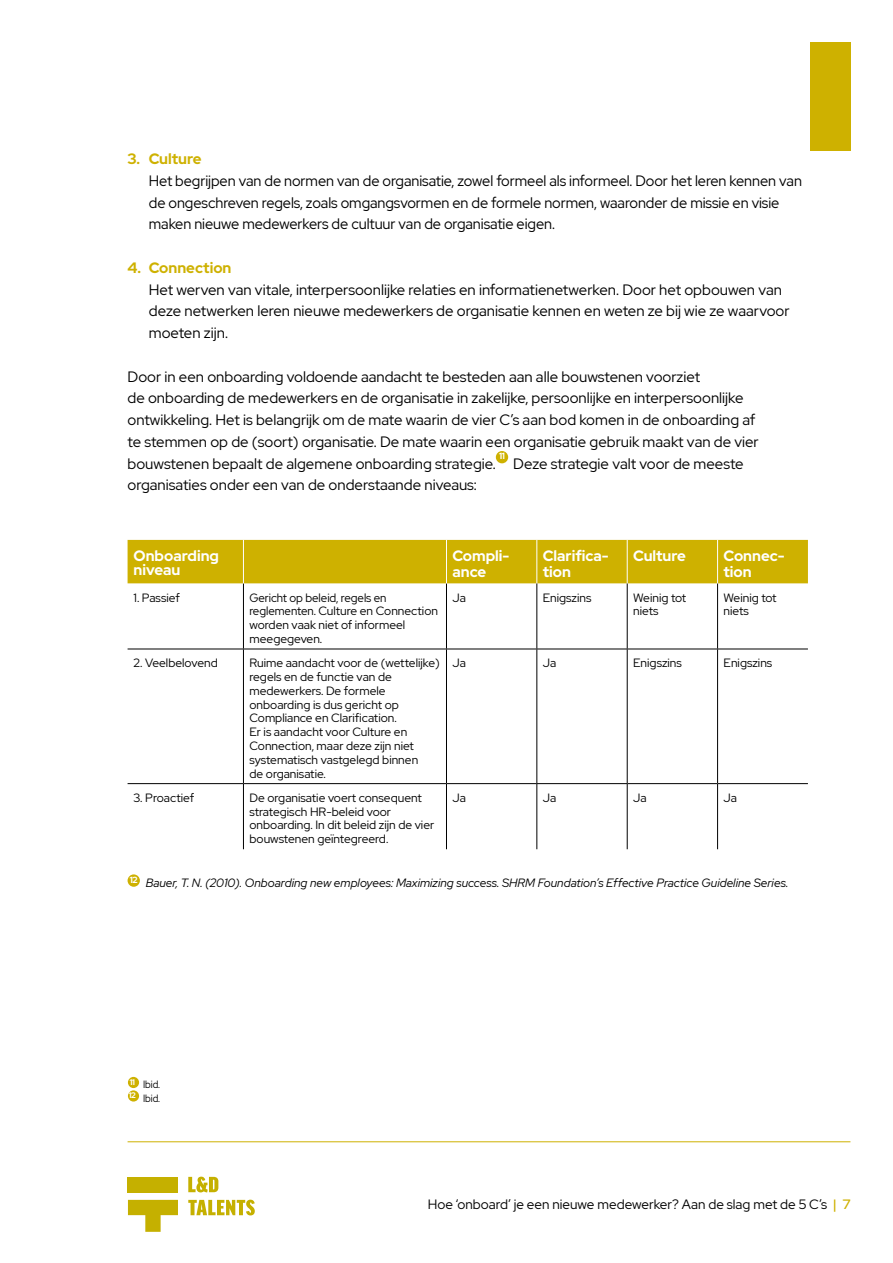
<style>
.page{position:relative;width:893px;height:1263px;background:#fff}
.page>*{position:absolute;margin:0;border:0;box-sizing:border-box;transform-origin:0 0}
.t1{font:15px/21.8px "Red Hat Display";color:#000}
.t2{font:700 15px/16.2px "Red Hat Display";color:#fff}
.t3{font:700 15px "Red Hat Display";color:#ceb100}
.t4{font:13.5px "Red Hat Display";color:#000}
.t5{font:12px/13.8px "Red Hat Display";color:#000}
.t6{font:italic 12px "Red Hat Display";color:#000}
.t7{font:12px/13.8px "Red Hat Display";color:#000;scale:.96 1}
.t8{font:10.5px/13.5px "Red Hat Display";letter-spacing:-.005em;color:#000;scale:.91 1}
.t9{font:700 9px "Red Hat Display";color:#fff}
.s1{font-weight:500;color:#ceb100}
</style>
<div class="page">
<div style="left:810px;top:43px;width:40px;height:108px;background:#ceb100"></div>
<hr style="left:128px;top:1141px;width:722px;height:1px;background:#ceb100">
<svg style="left:128px;top:1200px;width:50px;height:32px"></svg>
<div style="left:128px;top:1177px;width:50px;height:15px;background:#c5b000"></div>
<svg style="left:188px;top:1200px;width:67px;height:15px"></svg>
<svg style="left:188px;top:1177px;width:30px;height:15px"></svg>
<div style="left:496px;top:451px;width:12px;height:12px;background:#ceb100;border-radius:50%"></div>
<div style="left:128px;top:540px;width:680px;height:43px;background:#ceb100"></div>
<hr style="left:243px;top:583px;width:1px;height:66px;background:#000">
<hr style="left:446px;top:583px;width:1px;height:66px;background:#000">
<hr style="left:536px;top:583px;width:1px;height:66px;background:#000">
<hr style="left:627px;top:583px;width:1px;height:66px;background:#000">
<hr style="left:717px;top:583px;width:1px;height:66px;background:#000">
<hr style="left:128px;top:649px;width:115px;height:1px;background:#000">
<hr style="left:243px;top:649px;width:203px;height:1px;background:#000">
<hr style="left:243px;top:649px;width:1px;height:134px;background:#000">
<hr style="left:446px;top:649px;width:91px;height:1px;background:#000">
<hr style="left:446px;top:649px;width:1px;height:134px;background:#000">
<hr style="left:537px;top:649px;width:90px;height:1px;background:#000">
<hr style="left:536px;top:649px;width:1px;height:134px;background:#000">
<hr style="left:627px;top:649px;width:91px;height:1px;background:#000">
<hr style="left:627px;top:649px;width:1px;height:134px;background:#000">
<hr style="left:718px;top:649px;width:90px;height:1px;background:#000">
<hr style="left:717px;top:649px;width:1px;height:134px;background:#000">
<hr style="left:128px;top:783px;width:115px;height:1px;background:#000">
<hr style="left:243px;top:783px;width:203px;height:1px;background:#000">
<hr style="left:243px;top:784px;width:1px;height:65px;background:#000">
<hr style="left:446px;top:783px;width:91px;height:1px;background:#000">
<hr style="left:446px;top:784px;width:1px;height:65px;background:#000">
<hr style="left:537px;top:783px;width:90px;height:1px;background:#000">
<hr style="left:536px;top:784px;width:1px;height:65px;background:#000">
<hr style="left:627px;top:783px;width:91px;height:1px;background:#000">
<hr style="left:627px;top:784px;width:1px;height:65px;background:#000">
<hr style="left:718px;top:783px;width:90px;height:1px;background:#000">
<hr style="left:717px;top:784px;width:1px;height:65px;background:#000">
<hr style="left:243px;top:540px;width:1px;height:43px;background:#fff">
<hr style="left:446px;top:540px;width:1px;height:43px;background:#fff">
<hr style="left:536px;top:540px;width:1px;height:43px;background:#fff">
<hr style="left:627px;top:540px;width:1px;height:43px;background:#fff">
<hr style="left:717px;top:540px;width:1px;height:43px;background:#fff">
<div style="left:128px;top:874px;width:12px;height:13px;background:#ceb100;border-radius:50%"></div>
<div style="left:128px;top:1077px;width:11px;height:11px;background:#ceb100;border-radius:50%"></div>
<div style="left:128px;top:1090px;width:11px;height:11px;background:#ceb100;border-radius:50%"></div>
<p class="t3" style="left:128px;top:149px;width:76px">3. Culture</p>
<p class="t1" style="left:149px;top:169px;width:655px">Het begrijpen van de normen van de organisatie, zowel formeel als informeel. Door het leren kennen van de ongeschreven regels, zoals omgangsvormen en de formele normen, waaronder de missie en visie maken nieuwe medewerkers de cultuur van de organisatie eigen.</p>
<p class="t3" style="left:128px;top:258px;width:105px">4. Connection</p>
<p class="t1" style="left:149px;top:278px;width:642px">Het werven van vitale, interpersoonlijke relaties en informatienetwerken. Door het opbouwen van deze netwerken leren nieuwe medewerkers de organisatie kennen en weten ze bij wie ze waarvoor moeten zijn.</p>
<p class="t1" style="left:128px;top:365px;width:633px">Door in een onboarding voldoende aandacht te besteden aan alle bouwstenen voorziet<br>de onboarding de medewerkers en de organisatie in zakelijke, persoonlijke en interpersoonlijke ontwikkeling. Het is belangrijk om de mate waarin de vier C’s aan bod komen in de onboarding af te stemmen op de (soort) organisatie. De mate waarin een organisatie gebruik maakt van de vier bouwstenen bepaalt de algemene onboarding strategie.</p>
<p class="t9" style="left:499px;top:450px;width:7px">11</p>
<p class="t1" style="left:513px;top:452px;width:232px">Deze strategie valt voor de meeste</p>
<p class="t1" style="left:128px;top:474px;width:351px">organisaties onder een van de onderstaande niveaus:</p>
<p class="t2" style="left:134px;top:549px;width:87px;line-height:14.2px">Onboarding niveau</p>
<p class="t2" style="left:452px;top:548px;width:58px">Compli&shy;ance</p>
<p class="t2" style="left:543px;top:548px;width:67px">Clarifica&shy;tion</p>
<p class="t2" style="left:633px;top:548px;width:54px">Culture</p>
<p class="t2" style="left:724px;top:548px;width:63px">Connec&shy;tion</p>
<p class="t5" style="left:134px;top:590px;width:48px">1. Passief</p>
<p class="t7" style="left:249px;top:590px;width:198px">Gericht op beleid, regels en reglementen. Culture en Connection worden vaak niet of informeel meegegeven.</p>
<p class="t5" style="left:452px;top:590px;width:15px">Ja</p>
<p class="t5" style="left:543px;top:590px;width:50px">Enigszins</p>
<p class="t5" style="left:633px;top:590px;width:55px">Weinig tot niets</p>
<p class="t5" style="left:724px;top:590px;width:55px">Weinig tot niets</p>
<p class="t5" style="left:134px;top:656px;width:86px">2. Veelbelovend</p>
<p class="t5" style="left:249px;top:656px;width:192px">Ruime aandacht voor de (wettelijke) regels en de functie van de medewerkers. De formele onboarding is dus gericht op<br>Compliance en Clarification.<br>Er is aandacht voor Culture en<br>Connection, maar deze zijn niet systematisch vastgelegd binnen<br>de organisatie.</p>
<p class="t5" style="left:452px;top:656px;width:15px">Ja</p>
<p class="t5" style="left:543px;top:656px;width:15px">Ja</p>
<p class="t5" style="left:633px;top:656px;width:50px">Enigszins</p>
<p class="t5" style="left:724px;top:656px;width:50px">Enigszins</p>
<p class="t5" style="left:134px;top:790px;width:62px">3. Proactief</p>
<p class="t5" style="left:249px;top:790px;width:186px">De organisatie voert consequent strategisch HR-beleid voor onboarding. In dit beleid zijn de vier bouwstenen geïntegreerd.</p>
<p class="t5" style="left:453px;top:790px;width:15px">Ja</p>
<p class="t5" style="left:543px;top:790px;width:15px">Ja</p>
<p class="t5" style="left:633px;top:790px;width:15px">Ja</p>
<p class="t5" style="left:724px;top:790px;width:15px">Ja</p>
<p class="t6" style="left:130px;top:875px;width:660px"><sup>12</sup> Bauer, T. N. (2010). Onboarding new employees: Maximizing success. SHRM Foundation’s Effective Practice Guideline Series.</p>
<p class="t8" style="left:129px;top:1077px;width:36px"><sup>11</sup> Ibid.<br><sup>12</sup> Ibid.</p>
<p class="t4" style="left:428px;top:1195px;width:424px">Hoe ‘onboard’ je een nieuwe medewerker? Aan de slag met de 5 C’s <span class="s1">| 7</span></p>
</div>
